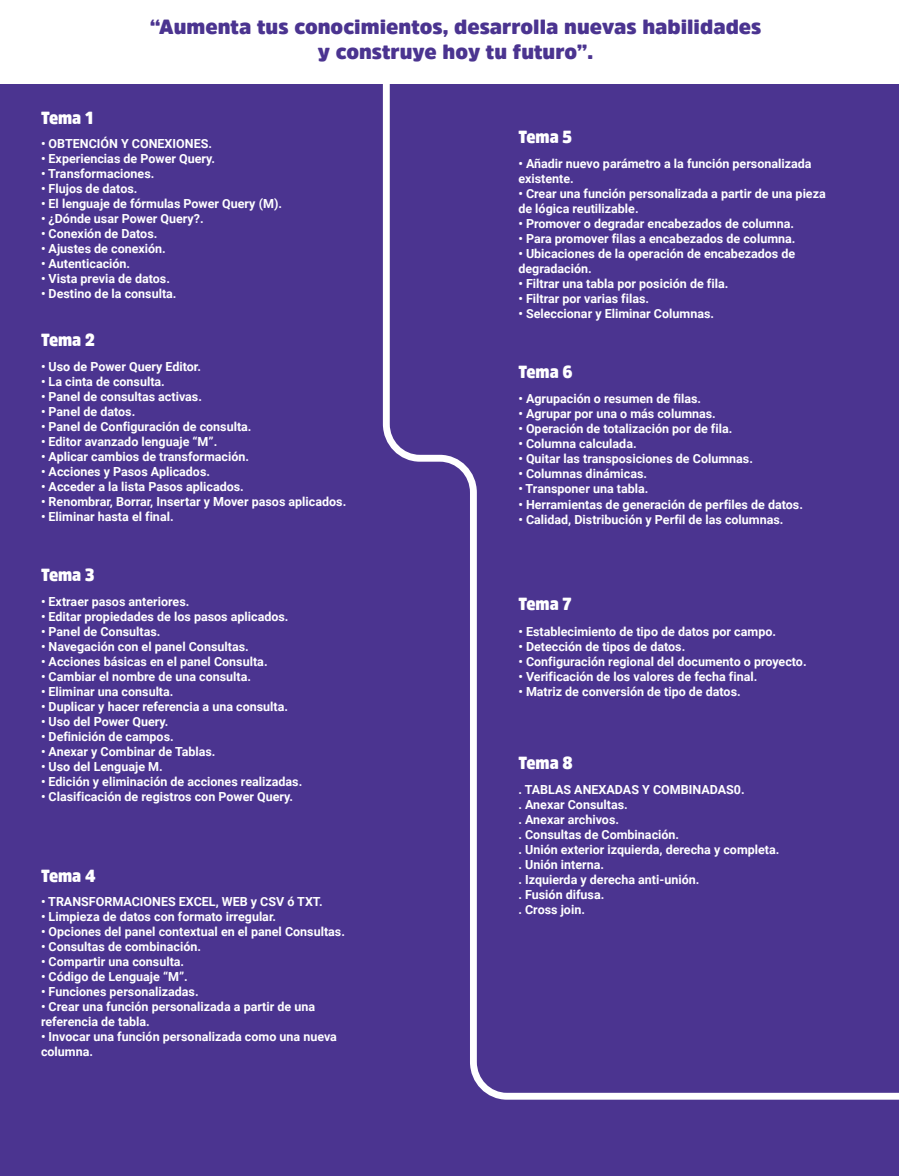
<style>
.page{position:relative;width:899px;height:1176px;background:#fff}
.page>*{position:absolute;margin:0;border:0;box-sizing:border-box;transform-origin:0 0}
.t1{font:900 20.5px/24.6px "Amsi Pro";color:#4b3490;text-align:center}
.t2{font:900 17.5px "Amsi Pro Narw";color:#fff}
.t3{font:700 12.5px/15px "Roboto";color:#fff}
</style>
<div class="page">
<div style="left:0;top:31px;width:898px;height:1144px;background:#4b3490"></div>
<svg style="left:383px;top:83px;width:515px;height:1017px"></svg>
<div style="left:0;top:1px;width:898px;height:82px;background:#fff"></div>
<h1 class="t1" style="left:150px;top:14px;width:613px">“Aumenta tus conocimientos, desarrolla nuevas habilidades y construye hoy tu futuro”.</h1>
<h2 class="t2" style="left:41px;top:106px;width:54px">Tema 1</h2>
<p class="t3" style="left:41px;top:135px;width:172px">• OBTENCIÓN Y CONEXIONES.</p>
<p class="t3" style="left:41px;top:150px;width:176px">• Experiencias de Power Query.</p>
<p class="t3" style="left:41px;top:165px;width:115px">• Transformaciones.</p>
<p class="t3" style="left:41px;top:180px;width:98px">• Flujos de datos.</p>
<p class="t3" style="left:41px;top:195px;width:242px">• El lenguaje de fórmulas Power Query (M).</p>
<p class="t3" style="left:41px;top:210px;width:164px">• ¿Dónde usar Power Query?.</p>
<p class="t3" style="left:41px;top:225px;width:118px">• Conexión de Datos.</p>
<p class="t3" style="left:41px;top:240px;width:126px">• Ajustes de conexión.</p>
<p class="t3" style="left:41px;top:255px;width:91px">• Autenticación.</p>
<p class="t3" style="left:41px;top:270px;width:130px">• Vista previa de datos.</p>
<p class="t3" style="left:41px;top:285px;width:137px">• Destino de la consulta.</p>
<h2 class="t2" style="left:41px;top:327px;width:56px">Tema 2</h2>
<p class="t3" style="left:41px;top:358px;width:161px">• Uso de Power Query Editor.</p>
<p class="t3" style="left:41px;top:373px;width:125px">• La cinta de consulta.</p>
<p class="t3" style="left:41px;top:388px;width:162px">• Panel de consultas activas.</p>
<p class="t3" style="left:41px;top:403px;width:96px">• Panel de datos.</p>
<p class="t3" style="left:41px;top:418px;width:212px">• Panel de Configuración de consulta.</p>
<p class="t3" style="left:41px;top:433px;width:178px">• Editor avanzado lenguaje “M”.</p>
<p class="t3" style="left:41px;top:448px;width:210px">• Aplicar cambios de transformación.</p>
<p class="t3" style="left:41px;top:463px;width:171px">• Acciones y Pasos Aplicados.</p>
<p class="t3" style="left:41px;top:478px;width:204px">• Acceder a la lista Pasos aplicados.</p>
<p class="t3" style="left:41px;top:493px;width:307px">• Renombrar, Borrar, Insertar y Mover pasos aplicados.</p>
<p class="t3" style="left:41px;top:508px;width:134px">• Eliminar hasta el final.</p>
<h2 class="t2" style="left:41px;top:562px;width:55px">Tema 3</h2>
<p class="t3" style="left:41px;top:593px;width:150px">• Extraer pasos anteriores.</p>
<p class="t3" style="left:41px;top:608px;width:249px">• Editar propiedades de los pasos aplicados.</p>
<p class="t3" style="left:41px;top:623px;width:121px">• Panel de Consultas.</p>
<p class="t3" style="left:41px;top:638px;width:209px">• Navegación con el panel Consultas.</p>
<p class="t3" style="left:41px;top:653px;width:228px">• Acciones básicas en el panel Consulta.</p>
<p class="t3" style="left:41px;top:668px;width:212px">• Cambiar el nombre de una consulta.</p>
<p class="t3" style="left:41px;top:683px;width:134px">• Eliminar una consulta.</p>
<p class="t3" style="left:41px;top:698px;width:248px">• Duplicar y hacer referencia a una consulta.</p>
<p class="t3" style="left:41px;top:713px;width:129px">• Uso del Power Query.</p>
<p class="t3" style="left:41px;top:728px;width:134px">• Definición de campos.</p>
<p class="t3" style="left:41px;top:743px;width:176px">• Anexar y Combinar de Tablas.</p>
<p class="t3" style="left:41px;top:758px;width:123px">• Uso del Lenguaje M.</p>
<p class="t3" style="left:41px;top:773px;width:263px">• Edición y eliminación de acciones realizadas.</p>
<p class="t3" style="left:41px;top:788px;width:254px">• Clasificación de registros con Power Query.</p>
<h2 class="t2" style="left:41px;top:863px;width:56px">Tema 4</h2>
<p class="t3" style="left:41px;top:893px;width:283px">• TRANSFORMACIONES EXCEL, WEB y CSV ó TXT.</p>
<p class="t3" style="left:41px;top:908px;width:237px">• Limpieza de datos con formato irregular.</p>
<p class="t3" style="left:41px;top:923px;width:305px">• Opciones del panel contextual en el panel Consultas.</p>
<p class="t3" style="left:41px;top:938px;width:161px">• Consultas de combinación.</p>
<p class="t3" style="left:41px;top:953px;width:145px">• Compartir una consulta.</p>
<p class="t3" style="left:41px;top:968px;width:148px">• Código de Lenguaje “M”.</p>
<p class="t3" style="left:41px;top:983px;width:159px">• Funciones personalizadas.</p>
<p class="t3" style="left:41px;top:998px;width:275px">• Crear una función personalizada a partir de una referencia de tabla.</p>
<p class="t3" style="left:41px;top:1028px;width:297px">• Invocar una función personalizada como una nueva columna.</p>
<h2 class="t2" style="left:518px;top:124px;width:55px">Tema 5</h2>
<p class="t3" style="left:518px;top:156px;width:295px">• Añadir nuevo parámetro a la función personalizada existente.</p>
<p class="t3" style="left:518px;top:186px;width:309px">• Crear una función personalizada a partir de una pieza de lógica reutilizable.</p>
<p class="t3" style="left:518px;top:216px;width:277px">• Promover o degradar encabezados de columna.</p>
<p class="t3" style="left:518px;top:231px;width:278px">• Para promover filas a encabezados de columna.</p>
<p class="t3" style="left:518px;top:246px;width:278px">• Ubicaciones de la operación de encabezados de degradación.</p>
<p class="t3" style="left:518px;top:276px;width:211px">• Filtrar una tabla por posición de fila.</p>
<p class="t3" style="left:518px;top:291px;width:132px">• Filtrar por varias filas.</p>
<p class="t3" style="left:518px;top:306px;width:197px">• Seleccionar y Eliminar Columnas.</p>
<h2 class="t2" style="left:518px;top:359px;width:56px">Tema 6</h2>
<p class="t3" style="left:518px;top:391px;width:184px">• Agrupación o resumen de filas.</p>
<p class="t3" style="left:518px;top:406px;width:199px">• Agrupar por una o más columnas.</p>
<p class="t3" style="left:518px;top:421px;width:215px">• Operación de totalización por de fila.</p>
<p class="t3" style="left:518px;top:436px;width:120px">• Columna calculada.</p>
<p class="t3" style="left:518px;top:451px;width:236px">• Quitar las transposiciones de Columnas.</p>
<p class="t3" style="left:518px;top:466px;width:130px">• Columnas dinámicas.</p>
<p class="t3" style="left:518px;top:481px;width:132px">• Transponer una tabla.</p>
<p class="t3" style="left:518px;top:496px;width:286px">• Herramientas de generación de perfiles de datos.</p>
<p class="t3" style="left:518px;top:511px;width:267px">• Calidad, Distribución y Perfil de las columnas.</p>
<h2 class="t2" style="left:518px;top:592px;width:55px">Tema 7</h2>
<p class="t3" style="left:518px;top:623px;width:259px">• Establecimiento de tipo de datos por campo.</p>
<p class="t3" style="left:518px;top:638px;width:168px">• Detección de tipos de datos.</p>
<p class="t3" style="left:518px;top:653px;width:290px">• Configuración regional del documento o proyecto.</p>
<p class="t3" style="left:518px;top:668px;width:240px">• Verificación de los valores de fecha final.</p>
<p class="t3" style="left:518px;top:683px;width:224px">• Matriz de conversión de tipo de datos.</p>
<h2 class="t2" style="left:518px;top:750px;width:56px">Tema 8</h2>
<p class="t3" style="left:518px;top:781px;width:263px">. TABLAS ANEXADAS Y COMBINADAS0.<br>. Anexar Consultas.<br>. Anexar archivos.<br>. Consultas de Combinación.<br>. Unión exterior izquierda, derecha y completa. . Unión interna.<br>. Izquierda y derecha anti-unión.<br>. Fusión difusa.<br>. Cross join.</p>
</div>
